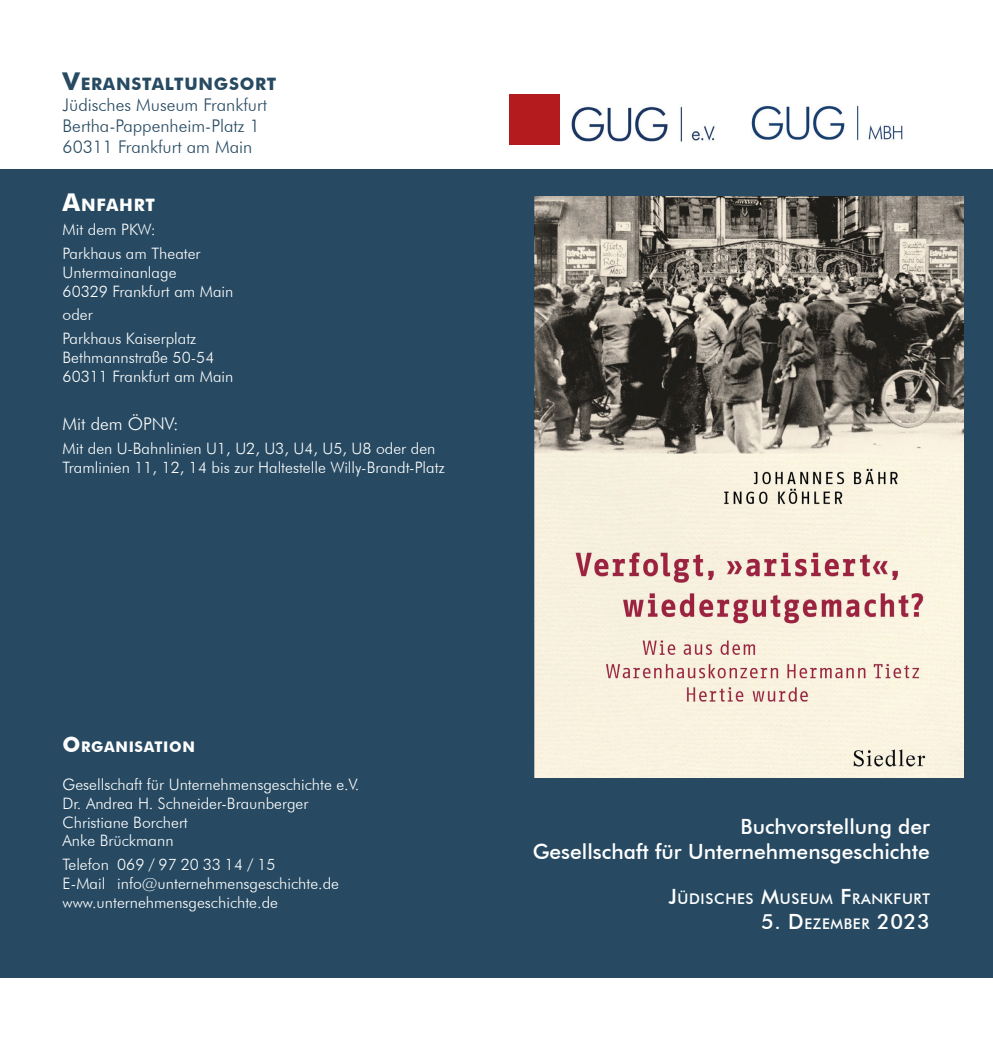
<style>
.page{position:relative;width:993px;height:1042px;background:#fff}
.page>*{position:absolute;margin:0;border:0;box-sizing:border-box;transform-origin:0 0}
.t1{font:500 21px/25.2px "Futura BT";color:#fff;text-align:right}
.t2{font:500 21px "Futura BT";color:#fff}
.t3{font:300 17.5px/21px "Futura BT";color:#274a62}
.t4{font:300 17.5px "Futura BT";color:#fff}
.t5{font:700 17.15px "Futura BT";letter-spacing:.045em;color:#274a62}
.t6{font:700 17.15px "Futura BT";letter-spacing:.045em;color:#fff}
.t7{font:300 15.75px/18.9px "Futura BT";color:#fff}
.t8{font:500 14.7px "Futura BT";letter-spacing:.045em;color:#fff}
.t9{font:700 14.7px "Futura BT";letter-spacing:.045em;color:#fff}
.s1{font-size:24.5px}
.s2{font-size:21px}
.s3{font-size:14.7px}
</style>
<div class="page">
<div style="left:0;top:169px;width:992px;height:808px;background:#274a62"></div>
<div style="left:509px;top:94px;width:51px;height:51px;background:#b41b1f"></div>
<img style="left:571px;top:106px;width:144px;height:36px">
<img style="left:751px;top:105px;width:152px;height:36px">
<img style="left:534px;top:196px;width:429px;height:582px">
<p class="t5" style="left:63px;top:73px;width:215px"><span class="s1">V</span>ERANSTALTUNGSORT</p>
<p class="t3" style="left:63px;top:94px;width:206px">Jüdisches Museum Frankfurt<br>Bertha-Pappenheim-Platz 1<br>60311 Frankfurt am Main</p>
<p class="t6" style="left:63px;top:194px;width:94px"><span class="s1">A</span>NFAHRT</p>
<p class="t7" style="left:63px;top:217px;width:139px;line-height:23.8px">Mit dem PKW:<br>Parkhaus am Theater</p>
<p class="t7" style="left:63px;top:262px;width:172px">Untermainanlage<br>60329 Frankfurt am Main</p>
<p class="t7" style="left:63px;top:303px;width:135px;line-height:23.8px">oder<br>Parkhaus Kaiserplatz</p>
<p class="t7" style="left:63px;top:348px;width:172px">Bethmannstraße 50-54<br>60311 Frankfurt am Main</p>
<p class="t4" style="left:63px;top:413px;width:118px">Mit dem ÖPNV:</p>
<p class="t7" style="left:63px;top:438px;width:383px">Mit den U-Bahnlinien U1, U2, U3, U4, U5, U8 oder den<br>Tramlinien 11, 12, 14 bis zur Haltestelle Willy-Brandt-Platz</p>
<p class="t9" style="left:63px;top:738px;width:134px"><span class="s2">O</span>RGANISATION</p>
<p class="t7" style="left:63px;top:774px;width:298px">Gesellschaft für Unternehmensgeschichte e.V.<br>Dr. Andrea H. Schneider-Braunberger<br>Christiane Borchert<br>Anke Brückmann</p>
<p class="t7" style="left:63px;top:855px;width:278px">Telefon 069 / 97 20 33 14 / 15<br>E-Mail info@unternehmensgeschichte.de www.unternehmensgeschichte.de</p>
<h1 class="t1" style="left:532px;top:813px;width:398px">Buchvorstellung der<br>Gesellschaft für Unternehmensgeschichte</h1>
<p class="t8" style="left:668px;top:890px;width:263px"><span class="s2">J</span>ÜDISCHES <span class="s2">M</span>USEUM <span class="s2">F</span>RANKFURT</p>
<h1 class="t2" style="left:760px;top:909px;width:170px">5. D <span class="s3">EZEMBER</span> 2023</h1>
</div>
